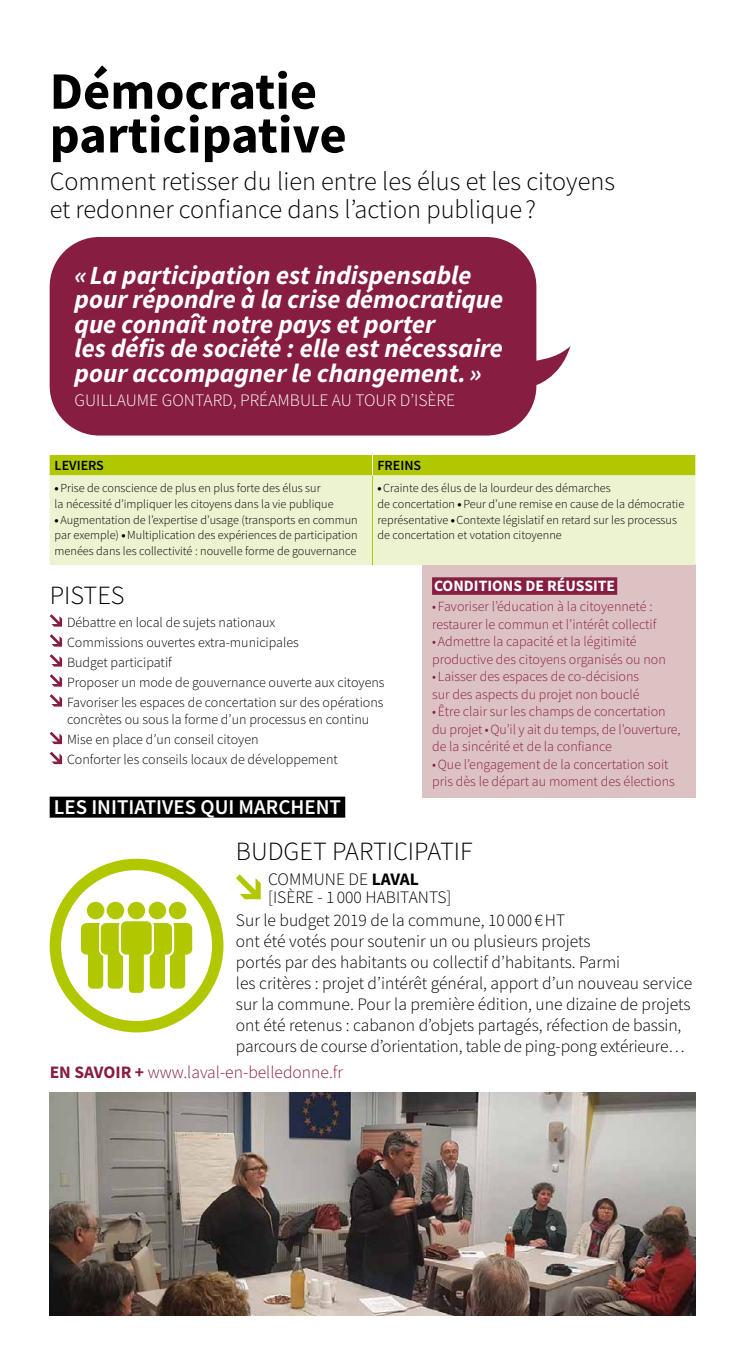
<style>
.page{position:relative;width:745px;height:1365px;background:#fff}
.page>*{position:absolute;margin:0;border:0;box-sizing:border-box;transform-origin:0 0}
.t1{font:700 52.5px/43.8px "Source Sans Pro";color:#000}
.t2{font:italic 700 26.25px/24.5px "Source Sans Pro";color:#fff}
.t3{font:300 26.25px/28px "Source Sans Pro";color:#000}
.t4{font:600 21px "Source Sans Pro";color:#fff}
.t5{font:300 17.5px/21px "Source Sans Pro";color:#000}
.t6{font:300 17.5px "Source Sans Pro";color:#fff}
.t7{font:300 17.5px "Source Sans Pro";color:#871d41}
.t8{font:700 15.75px "Source Sans Pro";color:#fff}
.t9{font:300 14px/17.5px "Source Sans Pro";color:#871d41}
.t10{font:300 14px/19.9px "Source Sans Pro";color:#000}
.t11{font:600 14px "Source Sans Pro";color:#000}
.t12{font:300 12.25px/15.8px "Source Sans Pro";color:#000}
.s1{font-weight:700}
</style>
<div class="page">
<div style="left:422px;top:564px;width:272px;height:233px;background:#ddc2c4"></div>
<div style="left:432px;top:577px;width:184px;height:17px;background:#871d41"></div>
<div style="left:50px;top:237px;width:486px;height:198px;background:#871d41;border-radius:50px"></div>
<svg style="left:536px;top:346px;width:34px;height:40px"></svg>
<div style="left:50px;top:796px;width:295px;height:21px;background:#000"></div>
<div style="left:50px;top:475px;width:644px;height:90px;background:#edf2d0"></div>
<div style="left:50px;top:455px;width:644px;height:20px;background:#b1c800"></div>
<hr style="left:372px;top:475px;width:1px;height:90px;background:#b1c800">
<svg style="left:50px;top:614px;width:12px;height:12px"></svg>
<svg style="left:50px;top:634px;width:12px;height:12px"></svg>
<svg style="left:50px;top:654px;width:12px;height:12px"></svg>
<svg style="left:50px;top:674px;width:12px;height:12px"></svg>
<svg style="left:50px;top:694px;width:12px;height:12px"></svg>
<svg style="left:50px;top:731px;width:12px;height:13px"></svg>
<svg style="left:50px;top:751px;width:12px;height:13px"></svg>
<svg style="left:236px;top:874px;width:24px;height:25px"></svg>
<svg style="left:50px;top:858px;width:173px;height:174px"></svg>
<img style="left:50px;top:1092px;width:644px;height:223px">
<h1 class="t1" style="left:50px;top:69px;width:298px">Démocratie participative</h1>
<h2 class="t3" style="left:50px;top:168px;width:566px">Comment retisser du lien entre les élus et les citoyens et redonner confiance dans l’action publique ?</h2>
<h2 class="t2" style="left:74px;top:262px;width:430px">« La participation est indispensable pour répondre à la crise démocratique que connaît notre pays et porter<br>les défis de société : elle est nécessaire pour accompagner le changement. »</h2>
<h3 class="t6" style="left:74px;top:389px;width:382px">GUILLAUME GONTARD, PRÉAMBULE AU TOUR D’ISÈRE</h3>
<p class="t11" style="left:55px;top:456px;width:51px">LEVIERS</p>
<p class="t11" style="left:377px;top:456px;width:45px">FREINS</p>
<p class="t12" style="left:55px;top:480px;width:280px"><span class="s1">•</span>Prise de conscience de plus en plus forte des élus sur<br>la nécessité d’impliquer les citoyens dans la vie publique</p>
<p class="t12" style="left:55px;top:511px;width:304px;text-align:justify"><span class="s1">•</span>Augmentation de l’expertise d’usage (transports en commun par exemple) <span class="s1">•</span>Multiplication des expériences de participation menées dans les collectivité : nouvelle forme de gouvernance</p>
<p class="t12" style="left:377px;top:480px;width:308px"><span class="s1">•</span>Crainte des élus de la lourdeur des démarches<br>de concertation <span class="s1">•</span>Peur d’une remise en cause de la démocratie représentative <span class="s1">•</span>Contexte législatif en retard sur les processus de concertation et votation citoyenne</p>
<p class="t8" style="left:434px;top:575px;width:182px">CONDITIONS DE RÉUSSITE</p>
<p class="t9" style="left:432px;top:598px;width:226px">• Favoriser l’éducation à la citoyenneté : restaurer le commun et l’intérêt collectif</p>
<p class="t9" style="left:432px;top:633px;width:235px">•Admettre la capacité et la légitimité productive des citoyens organisés ou non</p>
<p class="t9" style="left:432px;top:668px;width:209px">• Laisser des espaces de co-décisions sur des aspects du projet non bouclé</p>
<p class="t9" style="left:432px;top:703px;width:250px">•Être clair sur les champs de concertation du projet •Qu’il y ait du temps, de l’ouverture, de la sincérité et de la confiance</p>
<p class="t9" style="left:432px;top:755px;width:244px">•Que l’engagement de la concertation soit pris dès le départ au moment des élections</p>
<h2 class="t3" style="left:50px;top:581px;width:76px">PISTES</h2>
<p class="t10" style="left:67px;top:612px;width:319px">Débattre en local de sujets nationaux<br>Commissions ouvertes extra-municipales<br>Budget participatif<br>Proposer un mode de gouvernance ouverte aux citoyens Favoriser les espaces de concertation sur des opérations</p>
<p class="t10" style="left:67px;top:709px;width:303px">concrètes ou sous la forme d’un processus en continu<br>Mise en place d’un conseil citoyen<br>Conforter les conseils locaux de développement</p>
<h3 class="t4" style="left:54px;top:793px;width:288px">LES INITIATIVES QUI MARCHENT</h3>
<h2 class="t3" style="left:236px;top:837px;width:238px">BUDGET PARTICIPATIF</h2>
<h3 class="t5" style="left:268px;top:870px;width:185px;line-height:17.5px">COMMUNE DE <span class="s1">LAVAL </span>[ISÈRE - 1 000 HABITANTS]</h3>
<p class="t5" style="left:236px;top:909px;width:457px">Sur le budget 2019 de la commune, 10 000 €HT<br>ont été votés pour soutenir un ou plusieurs projets<br>portés par des habitants ou collectif d’habitants. Parmi<br>les critères : projet d’intérêt général, apport d’un nouveau service sur la commune. Pour la première édition, une dizaine de projets ont été retenus : cabanon d’objets partagés, réfection de bassin, parcours de course d’orientation, table de ping-pong extérieure…</p>
<h3 class="t7" style="left:50px;top:1061px;width:295px"><span class="s1">EN SAVOIR +</span> www.laval-en-belledonne.fr</h3>
</div>
